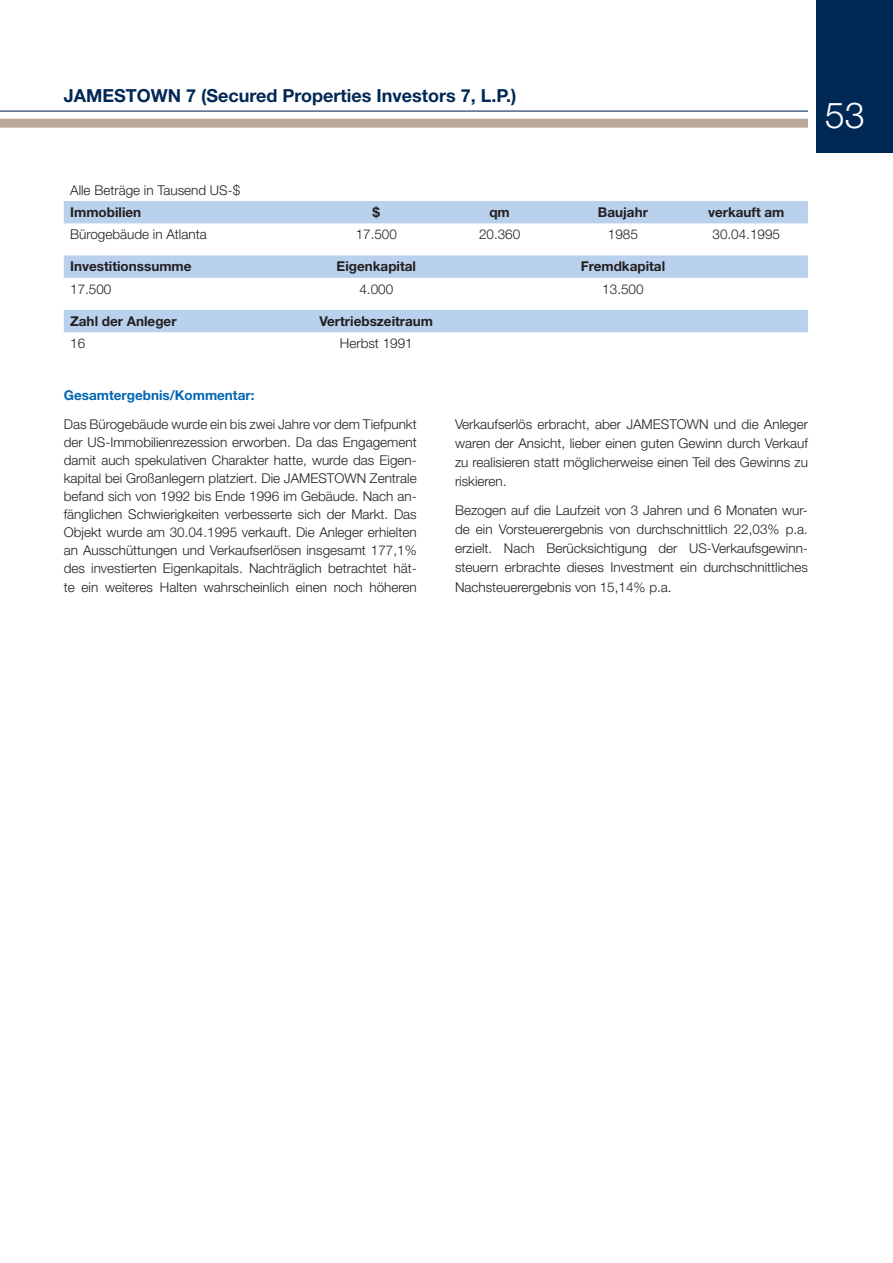
<style>
.page{position:relative;width:893px;height:1263px;background:#fff}
.page>*{position:absolute;margin:0;border:0;box-sizing:border-box;transform-origin:0 0}
.t1{font:300 36px "Helvetica Neue LT Std";color:#fff}
.t2{font:700 18px "Helvetica Neue LT Std";color:#002855}
.t3{font:300 13.5px/18.1px "Helvetica Neue LT Std";color:#231f20;text-align:justify}
.t4{font:700 13.5px "Helvetica Neue LT Std";color:#231f20}
.t5{font:700 13.5px "Helvetica Neue LT Std";color:#0166b3}
</style>
<div class="page">
<hr style="left:0;top:111px;width:808px;height:1px;background:#002855">
<div style="left:0;top:119px;width:808px;height:9px;background:#baa99a"></div>
<div style="left:816px;top:0;width:77px;height:153px;background:#002855"></div>
<svg style="left:64px;top:201px;width:744px;height:131px"></svg>
<h2 class="t2" style="left:64px;top:85px;width:454px">JAMESTOWN 7 (Secured Properties Investors 7, L.P.)</h2>
<h1 class="t1" style="left:825px;top:93px;width:42px">53</h1>
<p class="t3" style="left:70px;top:180px;width:172px">Alle Beträge in Tausend US-$</p>
<p class="t4" style="left:70px;top:204px;width:73px">Immobilien</p>
<p class="t4" style="left:373px;top:204px;width:9px">$</p>
<p class="t4" style="left:489px;top:204px;width:22px">qm</p>
<p class="t4" style="left:598px;top:204px;width:52px">Baujahr</p>
<p class="t4" style="left:708px;top:204px;width:78px">verkauft am</p>
<p class="t3" style="left:70px;top:225px;width:138px">Bürogebäude in Atlanta</p>
<p class="t3" style="left:356px;top:225px;width:43px">17.500</p>
<p class="t3" style="left:479px;top:225px;width:43px">20.360</p>
<p class="t3" style="left:608px;top:225px;width:32px">1985</p>
<p class="t3" style="left:712px;top:225px;width:69px">30.04.1995</p>
<p class="t4" style="left:70px;top:258px;width:123px">Investitionssumme</p>
<p class="t4" style="left:337px;top:258px;width:81px">Eigenkapital</p>
<p class="t4" style="left:581px;top:258px;width:86px">Fremdkapital</p>
<p class="t3" style="left:70px;top:280px;width:43px">17.500</p>
<p class="t3" style="left:359px;top:280px;width:35px">4.000</p>
<p class="t3" style="left:602px;top:280px;width:43px">13.500</p>
<p class="t4" style="left:70px;top:313px;width:108px">Zahl der Anleger</p>
<p class="t4" style="left:319px;top:313px;width:115px">Vertriebszeitraum</p>
<p class="t3" style="left:70px;top:334px;width:17px">16</p>
<p class="t3" style="left:340px;top:334px;width:74px">Herbst 1991</p>
<p class="t5" style="left:64px;top:387px;width:192px">Gesamtergebnis/Kommentar:</p>
<p class="t3" style="left:64px;top:414px;width:354px">Das Bürogebäude wurde ein bis zwei Jahre vor dem Tiefpunkt der US-Immobilienrezession erworben. Da das Engagement damit auch spekulativen Charakter hatte, wurde das Eigen&shy;kapital bei Großanlegern platziert. Die JAMESTOWN Zentrale befand sich von 1992 bis Ende 1996 im Gebäude. Nach an&shy;fänglichen Schwierigkeiten verbesserte sich der Markt. Das Objekt wurde am 30.04.1995 verkauft. Die Anleger erhielten an Ausschüttungen und Verkaufserlösen insgesamt 177,1% des investierten Eigenkapitals. Nachträglich betrachtet hät&shy;te ein weiteres Halten wahrscheinlich einen noch höheren</p>
<p class="t3" style="left:455px;top:414px;width:354px;line-height:19px">Verkaufserlös erbracht, aber JAMESTOWN und die Anleger waren der Ansicht, lieber einen guten Gewinn durch Verkauf zu realisieren statt möglicherweise einen Teil des Gewinns zu riskieren.</p>
<p class="t3" style="left:455px;top:501px;width:354px;line-height:19px">Bezogen auf die Laufzeit von 3 Jahren und 6 Monaten wur&shy;de ein Vorsteuerergebnis von durchschnittlich 22,03% p.a. erzielt. Nach Berücksichtigung der US-Verkaufsgewinn&shy;steuern erbrachte dieses Investment ein durchschnittliches Nachsteuerergebnis von 15,14% p.a.</p>
</div>
